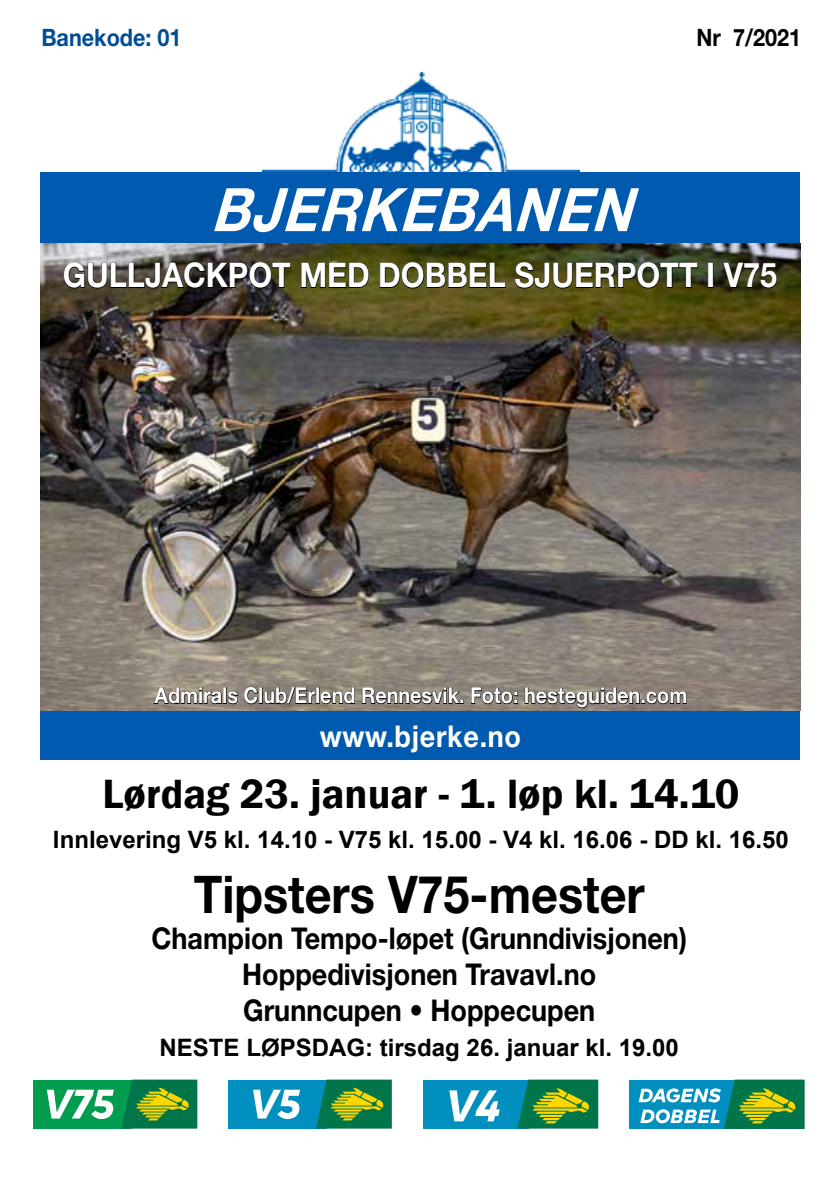
<style>
.page{position:relative;width:840px;height:1191px;background:#fff}
.page>*{position:absolute;margin:0;border:0;box-sizing:border-box;transform-origin:0 0}
.t1{font:italic 700 60px "Helvetica Neue";color:#fff;scale:.9 1}
.t2{font:700 52px "Helvetica Neue";color:#000;scale:.9 1}
.t3{font:600 42px "Franklin Gothic";color:#000}
.t4{font:700 34px "Helvetica Neue";color:#fff;scale:.9 1}
.t5{font:700 30px/36px "Helvetica Neue";color:#000;text-align:center;scale:.9 1}
.t6{font:700 30px "Helvetica Neue";letter-spacing:.025em;color:#fff;scale:.9 1}
.t7{font:700 24px "Arial";color:#000}
.t8{font:700 24px "Helvetica Neue";color:#004d93;scale:.9 1}
.t9{font:700 24px "Helvetica Neue";color:#000;scale:.9 1}
.t10{font:700 22px "Helvetica Neue";color:#fff;scale:.9 1}
</style>
<div class="page">
<img style="left:262px;top:72px;width:317px;height:100px">
<div style="left:228px;top:1079px;width:98px;height:49px;background:#008fbe"></div>
<svg style="left:253px;top:1089px;width:47px;height:30px"></svg>
<svg style="left:316px;top:1079px;width:75px;height:49px"></svg>
<div style="left:422px;top:1079px;width:106px;height:49px;background:#008fbe"></div>
<svg style="left:449px;top:1090px;width:50px;height:31px"></svg>
<svg style="left:517px;top:1079px;width:81px;height:49px"></svg>
<div style="left:41px;top:172px;width:758px;height:71px;background:#005aaf"></div>
<div style="left:41px;top:710px;width:758px;height:50px;background:#005aaf"></div>
<img style="left:41px;top:243px;width:758px;height:467px">
<svg style="left:153px;top:685px;width:202px;height:20px"></svg>
<svg style="left:361px;top:686px;width:102px;height:21px"></svg>
<svg style="left:470px;top:686px;width:47px;height:18px"></svg>
<svg style="left:524px;top:686px;width:162px;height:22px"></svg>
<div style="left:34px;top:1079px;width:98px;height:49px;background:#009d4f"></div>
<svg style="left:47px;top:1089px;width:67px;height:30px"></svg>
<svg style="left:121px;top:1079px;width:76px;height:49px"></svg>
<div style="left:629px;top:1079px;width:105px;height:49px;background:#008fbe"></div>
<svg style="left:638px;top:1079px;width:166px;height:49px"></svg>
<svg style="left:63px;top:262px;width:228px;height:27px"></svg>
<svg style="left:300px;top:262px;width:69px;height:26px"></svg>
<svg style="left:379px;top:262px;width:127px;height:27px"></svg>
<svg style="left:514px;top:262px;width:184px;height:27px"></svg>
<div style="left:707px;top:263px;width:6px;height:25px;border:1px solid #000"></div>
<svg style="left:721px;top:262px;width:56px;height:27px"></svg>
<p class="t8" style="left:41px;top:22px;width:157px">Banekode: 01</p>
<h1 class="t1" style="left:210px;top:173px;width:490px">BJERKEBANEN</h1>
<p class="t9" style="left:696px;top:22px;width:118px">Nr 7/2021</p>
<h3 class="t4" style="left:63px;top:254px;width:794px">GULLJACKPOT MED DOBBEL SJUERPOTT I V75</h3>
<p class="t10" style="left:154px;top:682px;width:593px">Admirals Club/Erlend Rennesvik. Foto: hesteguiden.com</p>
<p class="t6" style="left:319px;top:717px;width:225px">www.bjerke.no</p>
<h3 class="t3" style="left:102px;top:768px;width:638px">Lørdag 23. januar - 1. løp kl. 14.10</h3>
<p class="t7" style="left:53px;top:822px;width:737px">Innlevering V5 kl. 14.10 - V75 kl. 15.00 - V4 kl. 16.06 - DD kl. 16.50</p>
<h2 class="t2" style="left:194px;top:862px;width:502px">Tipsters V75-mester</h2>
<p class="t5" style="left:151px;top:920px;width:596px">Champion Tempo-løpet (Grunndivisjonen)<br>Hoppedivisjonen Travavl.no<br>Grunncupen • Hoppecupen</p>
<p class="t7" style="left:159px;top:1030px;width:520px">NESTE LØPSDAG: tirsdag 26. januar kl. 19.00</p>
</div>
